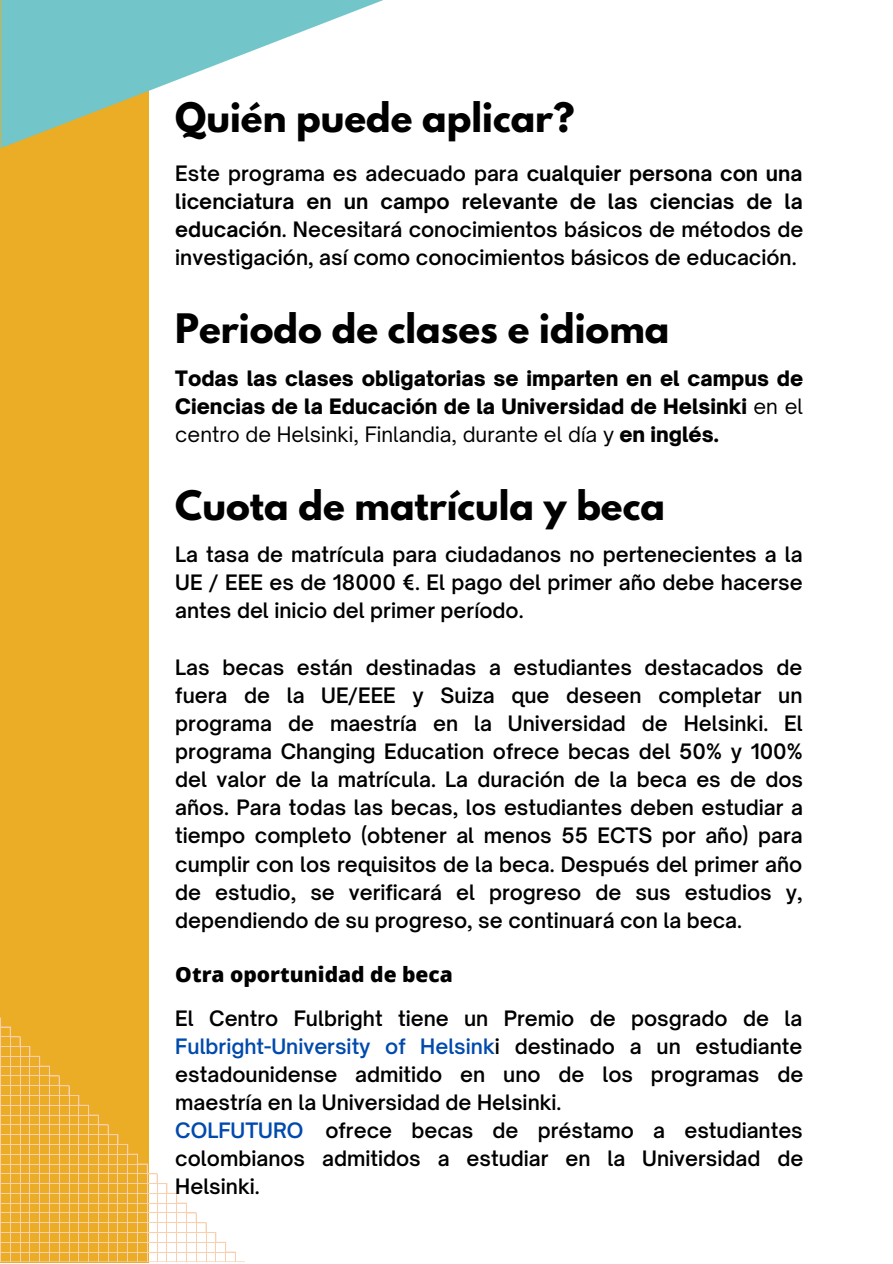
<style>
.page{position:relative;width:893px;height:1264px;background:#fff}
.page>*{position:absolute;margin:0;border:0;box-sizing:border-box;transform-origin:0 0}
.t1{font:700 36px "League Spartan";color:#000}
.t2{font:800 21px "Open Sans";color:#000}
.t3{font:600 20.25px/28px "Open Sauce One";color:#000;text-align:justify}
.t4{font:900 20.25px/28px "Open Sauce One";color:#000;text-align:justify}
.s1{font-weight:700}
.s2{font-weight:400}
.s3{color:#004aad}
</style>
<div class="page">
<div style="left:0;top:0;width:149px;height:1262px;background:#ebad25"></div>
<svg style="left:0;top:1017px;width:245px;height:245px"></svg>
<svg style="left:1px;top:0;width:382px;height:148px"></svg>
<p class="t1" style="left:175px;top:100px;width:401px">Quién puede aplicar?</p>
<p class="t3" style="left:175px;top:159px;width:629px">Este programa es adecuado para <span class="s1">cualquier persona con una licenciatura en un campo relevante de las ciencias de la educación</span>. Necesitará conocimientos básicos de métodos de investigación, así como conocimientos básicos de educación.</p>
<p class="t1" style="left:175px;top:311px;width:495px">Periodo de clases e idioma</p>
<p class="t4" style="left:175px;top:364px;width:629px">Todas las clases obligatorias se imparten en el campus de Ciencias de la Educación de la Universidad de Helsinki <span class="s2">en el centro de Helsinki, Finlandia, durante el día y</span> en inglés.</p>
<p class="t1" style="left:175px;top:487px;width:491px">Cuota de matrícula y beca</p>
<p class="t3" style="left:175px;top:540px;width:629px">La tasa de matrícula para ciudadanos no pertenecientes a la UE / EEE es de 18000 €. El pago del primer año debe hacerse antes del inicio del primer período.</p>
<p class="t3" style="left:175px;top:653px;width:629px">Las becas están destinadas a estudiantes destacados de fuera de la UE/EEE y Suiza que deseen completar un programa de maestría en la Universidad de Helsinki. El programa Changing Education ofrece becas del 50% y 100% del valor de la matrícula. La duración de la beca es de dos años. Para todas las becas, los estudiantes deben estudiar a tiempo completo (obtener al menos 55 ECTS por año) para cumplir con los requisitos de la beca. Después del primer año de estudio, se verificará el progreso de sus estudios y, dependiendo de su progreso, se continuará con la beca.</p>
<p class="t2" style="left:175px;top:959px;width:279px">Otra oportunidad de beca</p>
<p class="t3" style="left:175px;top:1004px;width:629px">El Centro Fulbright tiene un Premio de posgrado de la <span class="s3">Fulbright-University of Helsink</span>i destinado a un estudiante estadounidense admitido en uno de los programas de maestría en la Universidad de Helsinki.</p>
<p class="t3" style="left:175px;top:1116px;width:629px"><span class="s3">COLFUTURO</span> ofrece becas de préstamo a estudiantes colombianos admitidos a estudiar en la Universidad de Helsinki.</p>
</div>
